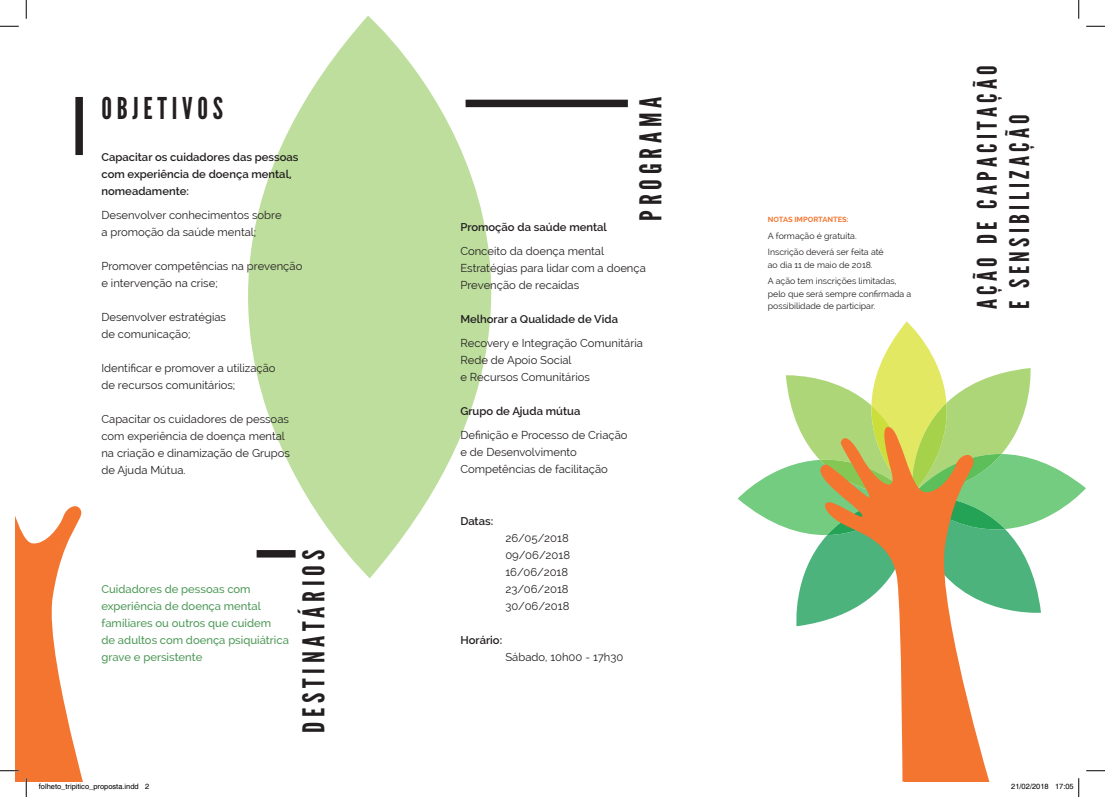
<style>
.page{position:relative;width:1105px;height:797px;background:#fff}
.page>*{position:absolute;margin:0;border:0;box-sizing:border-box;transform-origin:0 0}
.Title_Heading{font:30px "League Gothic";letter-spacing:.16em;color:#231f20}
.Title_Heading-2{font:27px "League Gothic";letter-spacing:.16em;color:#231f20}
.Body_Text{font:11.25px/17px "Raleway";color:#231f20}
.Body_Text-2{font:600 11.25px/17px "Raleway";color:#231f20}
.Body_Text-3{font:500 11.25px/17px "Raleway";color:#4c9856}
.Body_Text-4{font:8.75px/12.8px "Raleway";color:#231f20}
.t1{font:7.5px "Helvetica";color:#000}
.Body_Text-5{font:700 7.5px "Raleway";color:#f37530}
</style>
<div class="page">
<svg style="left:738px;top:321px;width:348px;height:305px"></svg>
<svg style="left:816px;top:422px;width:182px;height:359px"></svg>
<svg style="left:248px;top:16px;width:259px;height:562px;fill:#bdde9d"></svg>
<div style="left:466px;top:100px;width:162px;height:7px;background:#231f20"></div>
<div style="left:257px;top:550px;width:39px;height:7px;background:#231f20"></div>
<div style="left:75px;top:97px;width:8px;height:58px;background:#231f20"></div>
<svg style="left:0;top:25px;width:19px;height:2px"></svg>
<svg style="left:1086px;top:25px;width:19px;height:2px"></svg>
<svg style="left:1086px;top:770px;width:19px;height:1px"></svg>
<svg style="left:25px;top:0;width:2px;height:19px"></svg>
<svg style="left:1078px;top:0;width:1px;height:19px"></svg>
<svg style="left:0;top:506px;width:83px;height:291px"></svg>
<svg style="left:1078px;top:778px;width:1px;height:19px"></svg>
<p class="Title_Heading" style="left:101px;top:90px;width:123px">OBJETIVOS</p>
<p class="Body_Text-2" style="left:101px;top:148px;width:199px">Capacitar os cuidadores das pessoas com experiência de doença mental, nomeadamente:</p>
<p class="Body_Text" style="left:101px;top:207px;width:182px">Desenvolver conhecimentos sobre</p>
<p class="Body_Text" style="left:101px;top:224px;width:156px">a promoção da saúde mental;</p>
<p class="Body_Text" style="left:101px;top:258px;width:202px">Promover competências na prevenção e intervenção na crise;</p>
<p class="Body_Text" style="left:101px;top:309px;width:126px">Desenvolver estratégias</p>
<p class="Body_Text" style="left:101px;top:326px;width:91px">de comunicação;</p>
<p class="Body_Text" style="left:101px;top:360px;width:176px">Identificar e promover a utilização</p>
<p class="Body_Text" style="left:101px;top:377px;width:135px">de recursos comunitários;</p>
<p class="Body_Text" style="left:101px;top:411px;width:189px">Capacitar os cuidadores de pessoas com experiência de doença mental</p>
<p class="Body_Text" style="left:101px;top:445px;width:190px">na criação e dinamização de Grupos de Ajuda Mútua.</p>
<p class="Body_Text-3" style="left:101px;top:580px;width:171px">Cuidadores de pessoas com experiência de doença mental familiares ou outros que cuidem</p>
<p class="Body_Text-3" style="left:101px;top:631px;width:189px">de adultos com doença psiquiátrica grave e persistente</p>
<p class="Title_Heading" style="left:296px;top:733px;width:184px;rotate:-90deg">DESTINATÁRIOS</p>
<p class="Title_Heading" style="left:633px;top:220px;width:125px;rotate:-90deg">PROGRAMA</p>
<p class="Body_Text-2" style="left:460px;top:219px;width:148px">Promoção da saúde mental</p>
<p class="Body_Text" style="left:460px;top:243px;width:145px">Conceito da doença mental</p>
<p class="Body_Text" style="left:460px;top:260px;width:187px">Estratégias para lidar com a doença</p>
<p class="Body_Text" style="left:460px;top:277px;width:120px">Prevenção de recaídas</p>
<p class="Body_Text-2" style="left:460px;top:311px;width:159px">Melhorar a Qualidade de Vida</p>
<p class="Body_Text" style="left:460px;top:335px;width:184px">Recovery e Integração Comunitária</p>
<p class="Body_Text" style="left:460px;top:352px;width:113px">Rede de Apoio Social</p>
<p class="Body_Text" style="left:460px;top:369px;width:131px">e Recursos Comunitários</p>
<p class="Body_Text-2" style="left:460px;top:403px;width:122px">Grupo de Ajuda mútua</p>
<p class="Body_Text" style="left:460px;top:427px;width:169px">Definição e Processo de Criação</p>
<p class="Body_Text" style="left:460px;top:444px;width:118px">e de Desenvolvimento</p>
<p class="Body_Text" style="left:460px;top:461px;width:149px">Competências de facilitação</p>
<p class="Body_Text-2" style="left:460px;top:512px;width:34px">Datas:</p>
<p class="Body_Text" style="left:505px;top:529px;width:65px">26/05/2018</p>
<p class="Body_Text" style="left:505px;top:546px;width:66px">09/06/2018</p>
<p class="Body_Text" style="left:505px;top:563px;width:64px">16/06/2018</p>
<p class="Body_Text" style="left:505px;top:580px;width:65px">23/06/2018</p>
<p class="Body_Text" style="left:505px;top:597px;width:66px">30/06/2018</p>
<p class="Body_Text-2" style="left:460px;top:631px;width:43px">Horário:</p>
<p class="Body_Text" style="left:505px;top:648px;width:119px">Sábado, 10h00 - 17h30</p>
<p class="Body_Text-5" style="left:768px;top:215px;width:82px">NOTAS IMPORTANTES:</p>
<p class="Body_Text-4" style="left:768px;top:229px;width:90px">A formação é gratuita.</p>
<p class="Body_Text-4" style="left:768px;top:245px;width:117px">Inscrição deverá ser feita até</p>
<p class="Body_Text-4" style="left:768px;top:258px;width:106px">ao dia 11 de maio de 2018.</p>
<p class="Body_Text-4" style="left:768px;top:274px;width:145px">A ação tem inscrições limitadas, pelo que será sempre confirmada a possibilidade de participar.</p>
<p class="Title_Heading-2" style="left:971px;top:309px;width:245px;rotate:-90deg">AÇÃO DE CAPACITAÇÃO</p>
<p class="Title_Heading-2" style="left:1003px;top:309px;width:196px;rotate:-90deg">E SENSIBILIZAÇÃO</p>
<p class="t1" style="left:39px;top:782px;width:112px">folheto_tripitico_proposta.indd 2</p>
<p class="t1" style="left:1011px;top:782px;width:64px">21/02/2018 17:05</p>
</div>
